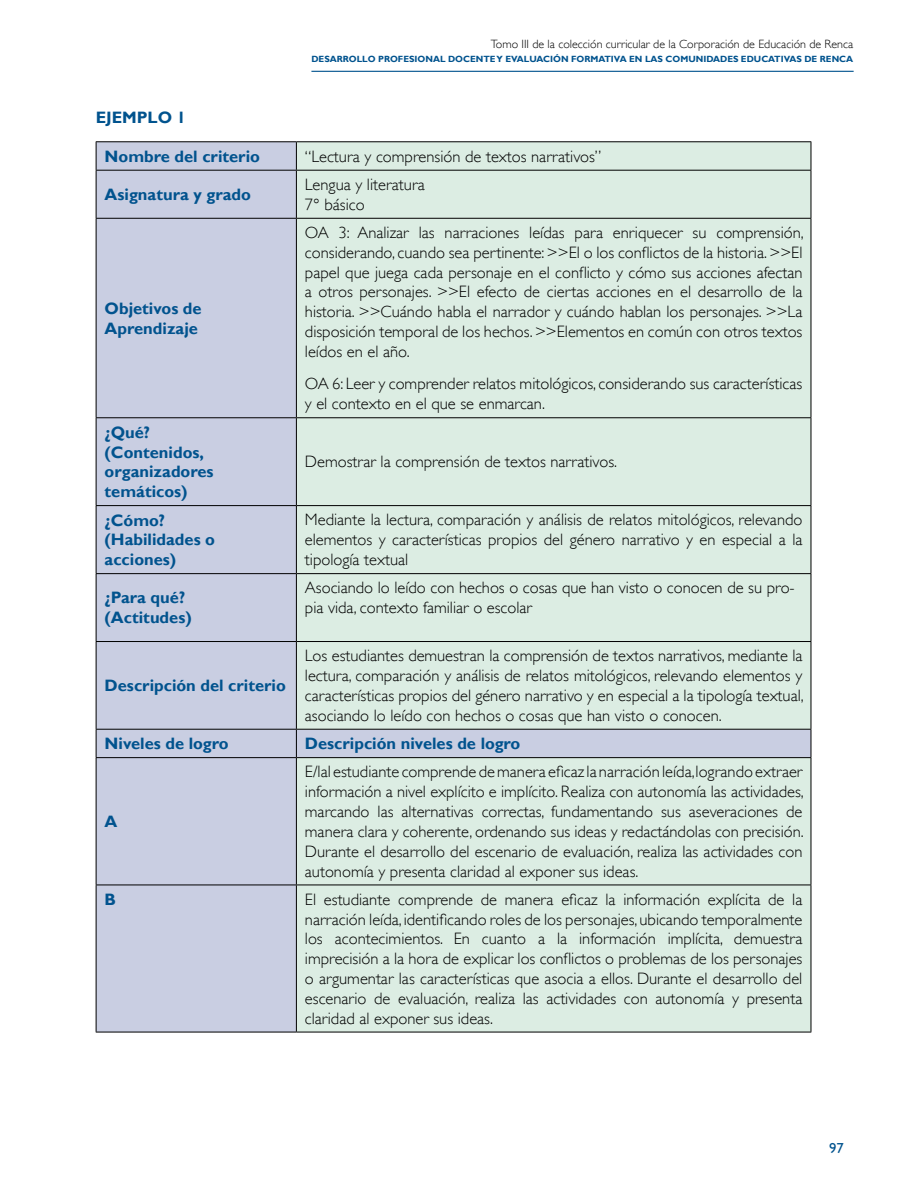
<style>
.page{position:relative;width:919px;height:1191px;background:#fff}
.page>*{position:absolute;margin:0;border:0;box-sizing:border-box;transform-origin:0 0}
.t1{font:300 16.5px/19.8px "Gill Sans Std";color:#000;text-align:justify}
.t2{font:700 16.5px/19.8px "Gill Sans";color:#01538e}
.t3{font:14.55px "Gill Sans Std";color:#01538e}
.t4{font:300 12px "Gill Sans Std";color:#000}
.t5{font:700 9px "Gill Sans";color:#01538e}
</style>
<div class="page">
<hr style="left:311px;top:71px;width:542px;height:1px;background:#01538e">
<div style="left:97px;top:142px;width:199px;height:889px;background:#c9cee2"></div>
<div style="left:297px;top:142px;width:513px;height:889px;background:#dcede3"></div>
<hr style="left:96px;top:141px;width:200px;height:1px;background:#000">
<svg style="left:96px;top:142px;width:1px;height:28px"></svg>
<hr style="left:296px;top:141px;width:515px;height:1px;background:#000">
<svg style="left:296px;top:142px;width:1px;height:28px"></svg>
<svg style="left:810px;top:142px;width:1px;height:28px"></svg>
<hr style="left:96px;top:170px;width:200px;height:1px;background:#000">
<hr style="left:96px;top:171px;width:1px;height:47px;background:#000">
<hr style="left:296px;top:170px;width:515px;height:1px;background:#000">
<hr style="left:296px;top:171px;width:1px;height:47px;background:#000">
<hr style="left:810px;top:171px;width:1px;height:47px;background:#000">
<hr style="left:96px;top:218px;width:200px;height:1px;background:#000">
<hr style="left:96px;top:219px;width:1px;height:198px;background:#000">
<hr style="left:296px;top:218px;width:515px;height:1px;background:#000">
<hr style="left:296px;top:219px;width:1px;height:198px;background:#000">
<hr style="left:810px;top:219px;width:1px;height:198px;background:#000">
<hr style="left:96px;top:417px;width:200px;height:1px;background:#000">
<hr style="left:96px;top:418px;width:1px;height:87px;background:#000">
<hr style="left:296px;top:417px;width:515px;height:1px;background:#000">
<hr style="left:296px;top:418px;width:1px;height:87px;background:#000">
<hr style="left:810px;top:418px;width:1px;height:87px;background:#000">
<hr style="left:96px;top:505px;width:200px;height:1px;background:#000">
<hr style="left:96px;top:506px;width:1px;height:67px;background:#000">
<hr style="left:296px;top:505px;width:515px;height:1px;background:#000">
<hr style="left:296px;top:506px;width:1px;height:67px;background:#000">
<hr style="left:810px;top:506px;width:1px;height:67px;background:#000">
<hr style="left:96px;top:573px;width:200px;height:1px;background:#000">
<hr style="left:96px;top:574px;width:1px;height:67px;background:#000">
<hr style="left:296px;top:573px;width:515px;height:1px;background:#000">
<hr style="left:296px;top:574px;width:1px;height:67px;background:#000">
<hr style="left:810px;top:574px;width:1px;height:67px;background:#000">
<hr style="left:96px;top:641px;width:200px;height:1px;background:#000">
<hr style="left:96px;top:642px;width:1px;height:87px;background:#000">
<hr style="left:296px;top:641px;width:515px;height:1px;background:#000">
<hr style="left:296px;top:642px;width:1px;height:87px;background:#000">
<hr style="left:810px;top:642px;width:1px;height:87px;background:#000">
<hr style="left:96px;top:729px;width:200px;height:1px;background:#000">
<svg style="left:96px;top:729px;width:1px;height:28px"></svg>
<hr style="left:296px;top:729px;width:515px;height:1px;background:#000">
<svg style="left:296px;top:729px;width:1px;height:28px"></svg>
<svg style="left:810px;top:729px;width:1px;height:28px"></svg>
<hr style="left:96px;top:757px;width:200px;height:1px;background:#000">
<hr style="left:96px;top:758px;width:1px;height:126px;background:#000">
<hr style="left:296px;top:757px;width:515px;height:1px;background:#000">
<hr style="left:296px;top:758px;width:1px;height:126px;background:#000">
<hr style="left:810px;top:758px;width:1px;height:126px;background:#000">
<hr style="left:96px;top:884px;width:200px;height:1px;background:#000">
<hr style="left:96px;top:885px;width:1px;height:146px;background:#000">
<hr style="left:296px;top:884px;width:515px;height:1px;background:#000">
<hr style="left:296px;top:885px;width:1px;height:146px;background:#000">
<hr style="left:810px;top:885px;width:1px;height:146px;background:#000">
<hr style="left:96px;top:1031px;width:200px;height:1px;background:#000">
<hr style="left:296px;top:1031px;width:515px;height:1px;background:#000">
<p class="t4" style="left:490px;top:37px;width:364px">Tomo III de la colección curricular de la Corporación de Educación de Renca</p>
<p class="t5" style="left:311px;top:53px;width:543px">DESARROLLO PROFESIONAL DOCENTE Y EVALUACIÓN FORMATIVA EN LAS COMUNIDADES EDUCATIVAS DE RENCA</p>
<p class="t2" style="left:96px;top:108px;width:92px">EJEMPLO 1</p>
<p class="t2" style="left:105px;top:147px;width:157px">Nombre del criterio</p>
<p class="t1" style="left:305px;top:146px;width:298px">“Lectura y comprensión de textos narrativos”</p>
<p class="t2" style="left:105px;top:185px;width:148px">Asignatura y grado</p>
<p class="t1" style="left:305px;top:175px;width:122px">Lengua y literatura<br>7° básico</p>
<p class="t2" style="left:105px;top:299px;width:99px">Objetivos de<br>Aprendizaje</p>
<p class="t2" style="left:105px;top:423px;width:110px">¿Qué? (Contenidos, organizadores temáticos)</p>
<p class="t1" style="left:305px;top:223px;width:500px">OA 3: Analizar las narraciones leídas para enriquecer su comprensión, considerando, cuando sea pertinente: &gt;&gt;El o los conflictos de la historia. &gt;&gt;El papel que juega cada personaje en el conflicto y cómo sus acciones afectan a otros personajes. &gt;&gt;El efecto de ciertas acciones en el desarrollo de la historia. &gt;&gt;Cuándo habla el narrador y cuándo hablan los personajes. &gt;&gt;La disposición temporal de los hechos. &gt;&gt;Elementos en común con otros textos leídos en el año.</p>
<p class="t1" style="left:305px;top:374px;width:499px">OA 6: Leer y comprender relatos mitológicos, considerando sus características y el contexto en el que se enmarcan.</p>
<p class="t1" style="left:305px;top:452px;width:313px">Demostrar la comprensión de textos narrativos.</p>
<p class="t2" style="left:105px;top:510px;width:112px">¿Cómo? (Habilidades o acciones)</p>
<p class="t1" style="left:305px;top:510px;width:499px">Mediante la lectura, comparación y análisis de relatos mitológicos, relevando elementos y características propios del género narrativo y en especial a la tipología textual</p>
<p class="t2" style="left:105px;top:588px;width:89px">¿Para qué? (Actitudes)</p>
<p class="t1" style="left:305px;top:578px;width:491px">Asociando lo leído con hechos o cosas que han visto o conocen de su pro&shy;pia vida, contexto familiar o escolar</p>
<p class="t2" style="left:105px;top:676px;width:183px">Descripción del criterio</p>
<p class="t1" style="left:305px;top:646px;width:500px">Los estudiantes demuestran la comprensión de textos narrativos, mediante la lectura, comparación y análisis de relatos mitológicos, relevando elementos y características propios del género narrativo y en especial a la tipología textual, asociando lo leído con hechos o cosas que han visto o conocen.</p>
<p class="t2" style="left:105px;top:734px;width:125px">Niveles de logro</p>
<p class="t2" style="left:305px;top:734px;width:217px">Descripción niveles de logro</p>
<p class="t2" style="left:105px;top:812px;width:14px">A</p>
<p class="t1" style="left:305px;top:762px;width:500px">E/lal estudiante comprende de manera eficaz la narración leída,logrando extraer información a nivel explícito e implícito. Realiza con autonomía las actividades, marcando las alternativas correctas, fundamentando sus aseveraciones de manera clara y coherente, ordenando sus ideas y redactándolas con precisión.<br>Durante el desarrollo del escenario de evaluación, realiza las actividades con autonomía y presenta claridad al exponer sus ideas.</p>
<p class="t2" style="left:105px;top:890px;width:13px">B</p>
<p class="t1" style="left:305px;top:889px;width:499px">El estudiante comprende de manera eficaz la información explícita de la narración leída, identificando roles de los personajes, ubicando temporalmente los acontecimientos. En cuanto a la información implícita, demuestra imprecisión a la hora de explicar los conflictos o problemas de los personajes o argumentar las características que asocia a ellos. Durante el desarrollo del escenario de evaluación, realiza las actividades con autonomía y presenta claridad al exponer sus ideas.</p>
<p class="t3" style="left:829px;top:1139px;width:16px">97</p>
</div>
